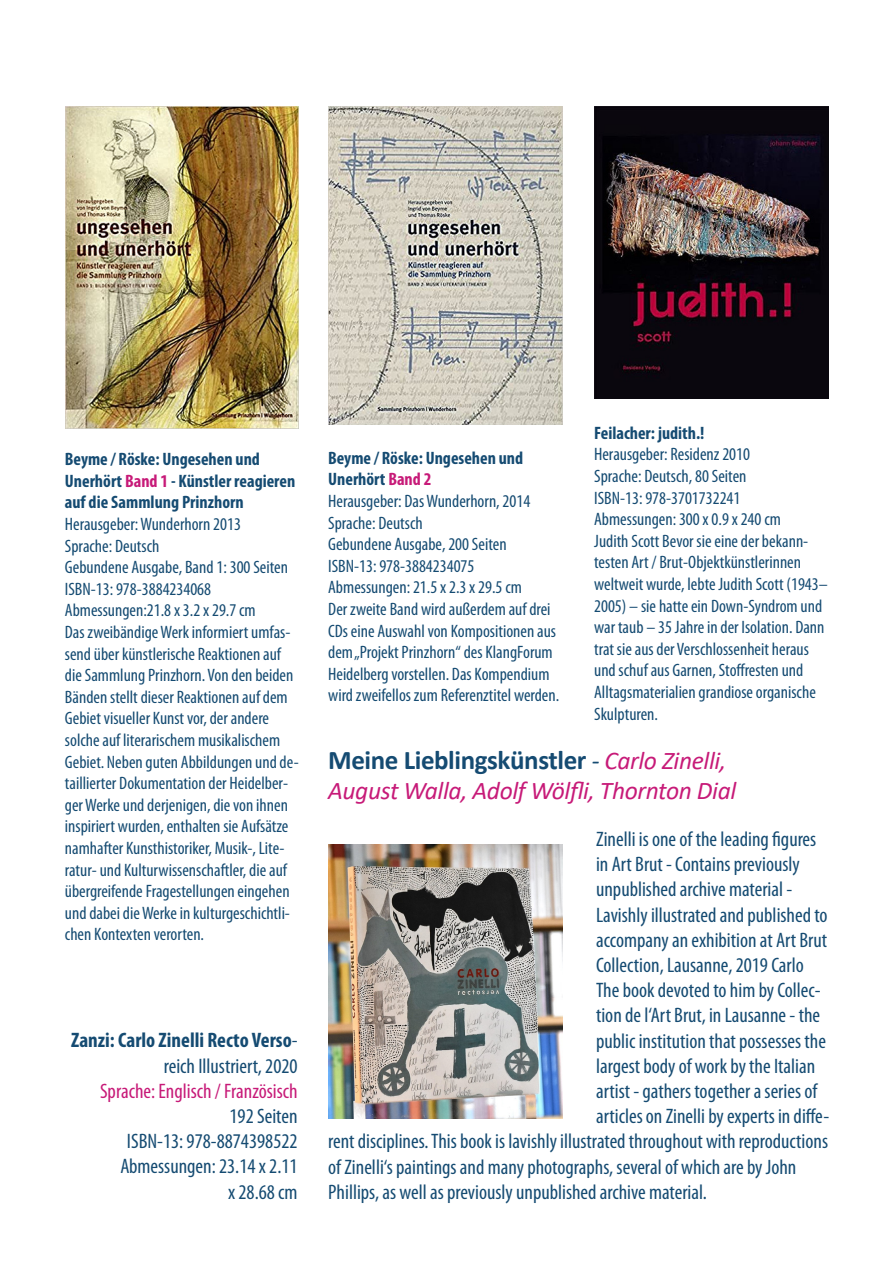
<style>
.page{position:relative;width:893px;height:1263px;background:#fff}
.page>*{position:absolute;margin:0;border:0;box-sizing:border-box;transform-origin:0 0}
.t1{font:700 27px "Calibri";letter-spacing:-.015em;color:#154b72}
.t2{font:italic 25.5px "Calibri";letter-spacing:-.015em;color:#c71a78}
.t3{font:condensed 21px/25.2px "Myriad Pro";color:#154b72;text-align:right}
.t4{font:700 condensed 21px/25.2px "Myriad Pro";color:#154b72;text-align:right}
.t5{font:condensed 21px/25.2px "Myriad Pro";color:#c71a78;text-align:right}
.t6{font:condensed 18px/21.6px "Myriad Pro";color:#154b72}
.t7{font:700 condensed 18px/21.6px "Myriad Pro";color:#154b72}
.s1{color:#c71a78}
.s2{font-weight:400}
.s3{color:#154b72}
.s4{font-weight:400;font-style:italic;font-size:25.5px}
.s5{font-weight:400;font-style:italic;font-size:25.5px;color:#c71a78}
</style>
<div class="page">
<img style="left:65px;top:106px;width:234px;height:322px">
<img style="left:328px;top:106px;width:234px;height:319px">
<img style="left:594px;top:106px;width:234px;height:293px">
<img style="left:328px;top:844px;width:234px;height:275px">
<p class="t7" style="left:65px;top:448px;width:232px">Beyme / Röske: Ungesehen und<br>Unerhört <span class="s1">Band 1</span> - Künstler reagieren auf die Sammlung Prinzhorn</p>
<p class="t6" style="left:65px;top:513px;width:178px">Herausgeber: Wunderhorn 2013</p>
<p class="t6" style="left:65px;top:534px;width:96px">Sprache: Deutsch</p>
<p class="t6" style="left:65px;top:556px;width:225px">Gebundene Ausgabe, Band 1: 300 Seiten</p>
<p class="t6" style="left:65px;top:578px;width:148px">ISBN-13: 978-3884234068</p>
<p class="t6" style="left:65px;top:599px;width:192px">Abmessungen:21.8 x 3.2 x 29.7 cm</p>
<p class="t6" style="left:65px;top:621px;width:235px">Das zweibändige Werk informiert umfas&shy;send über künstlerische Reaktionen auf die Sammlung Prinzhorn. Von den beiden Bänden stellt dieser Reaktionen auf dem Gebiet visueller Kunst vor, der andere solche auf literarischem musikalischem Gebiet. Neben guten Abbildungen und de&shy;taillierter Dokumentation der Heidelber&shy;ger Werke und derjenigen, die von ihnen inspiriert wurden, enthalten sie Aufsätze namhafter Kunsthistoriker, Musik-, Lite&shy;ratur- und Kulturwissenschaftler, die auf übergreifende Fragestellungen eingehen und dabei die Werke in kulturgeschichtli&shy;chen Kontexten verorten.</p>
<p class="t4" style="left:71px;top:1027px;width:228px">Zanzi: Carlo Zinelli Recto Verso&shy;<span class="s2">reich Illustriert, 2020</span></p>
<p class="t5" style="left:100px;top:1078px;width:199px">Sprache: Englisch / Französisch<br><span class="s3">192 Seiten</span></p>
<p class="t3" style="left:127px;top:1128px;width:172px">ISBN-13: 978-8874398522</p>
<p class="t3" style="left:121px;top:1154px;width:179px">Abmessungen: 23.14 x 2.11 x 28.68 cm</p>
<p class="t7" style="left:594px;top:422px;width:112px">Feilacher: judith.!</p>
<p class="t6" style="left:594px;top:443px;width:157px">Herausgeber: Residenz 2010</p>
<p class="t6" style="left:594px;top:465px;width:154px">Sprache: Deutsch, 80 Seiten</p>
<p class="t6" style="left:594px;top:487px;width:148px">ISBN-13: 978-3701732241</p>
<p class="t6" style="left:594px;top:508px;width:188px">Abmessungen: 300 x 0.9 x 240 cm</p>
<p class="t6" style="left:594px;top:530px;width:235px">Judith Scott Bevor sie eine der bekann&shy;testen Art / Brut-Objektkünstlerinnen weltweit wurde, lebte Judith Scott (1943– 2005) – sie hatte ein Down-Syndrom und war taub – 35 Jahre in der Isolation. Dann trat sie aus der Verschlossenheit heraus und schuf aus Garnen, Stoffresten und Alltagsmaterialien grandiose organische Skulpturen.</p>
<p class="t1" style="left:328px;top:741px;width:400px">Meine Lieblingskünstler <span class="s4">-</span> <span class="s5">Carlo Zinelli,</span></p>
<p class="t2" style="left:328px;top:773px;width:410px">August Walla, Adolf Wölfli, Thornton Dial</p>
<p class="t7" style="left:328px;top:447px;width:197px">Beyme / Röske: Ungesehen und<br>Unerhört <span class="s1">Band 2</span></p>
<p class="t6" style="left:328px;top:490px;width:204px">Herausgeber: Das Wunderhorn, 2014<br>Sprache: Deutsch</p>
<p class="t6" style="left:328px;top:533px;width:180px">Gebundene Ausgabe, 200 Seiten</p>
<p class="t6" style="left:328px;top:555px;width:148px">ISBN-13: 978-3884234075</p>
<p class="t6" style="left:328px;top:576px;width:233px">Abmessungen: 21.5 x 2.3 x 29.5 cm<br>Der zweite Band wird außerdem auf drei CDs eine Auswahl von Kompositionen aus dem „Projekt Prinzhorn“ des KlangForum Heidelberg vorstellen. Das Kompendium wird zweifellos zum Referenztitel werden.</p>
<p class="t3" style="left:596px;top:826px;width:222px">Zinelli is one of the leading figures</p>
<p class="t3" style="left:596px;top:851px;width:205px">in Art Brut - Contains previously</p>
<p class="t3" style="left:596px;top:877px;width:198px">unpublished archive material -</p>
<p class="t3" style="left:596px;top:902px;width:233px">Lavishly illustrated and published to</p>
<p class="t3" style="left:596px;top:927px;width:232px">accompany an exhibition at Art Brut</p>
<p class="t3" style="left:596px;top:952px;width:209px">Collection, Lausanne, 2019 Carlo</p>
<p class="t3" style="left:596px;top:977px;width:226px">The book devoted to him by Collec-</p>
<p class="t3" style="left:596px;top:1003px;width:226px">tion de l‘Art Brut, in Lausanne - the</p>
<p class="t3" style="left:596px;top:1028px;width:231px">public institution that possesses the</p>
<p class="t3" style="left:596px;top:1053px;width:221px">largest body of work by the Italian</p>
<p class="t3" style="left:596px;top:1078px;width:223px">artist - gathers together a series of</p>
<p class="t3" style="left:596px;top:1103px;width:235px">articles on Zinelli by experts in diffe-</p>
<p class="t3" style="left:328px;top:1129px;width:501px">rent disciplines. This book is lavishly illustrated throughout with reproductions</p>
<p class="t3" style="left:328px;top:1154px;width:470px">of Zinelli‘s paintings and many photographs, several of which are by John</p>
<p class="t3" style="left:328px;top:1179px;width:380px">Phillips, as well as previously unpublished archive material.</p>
</div>
